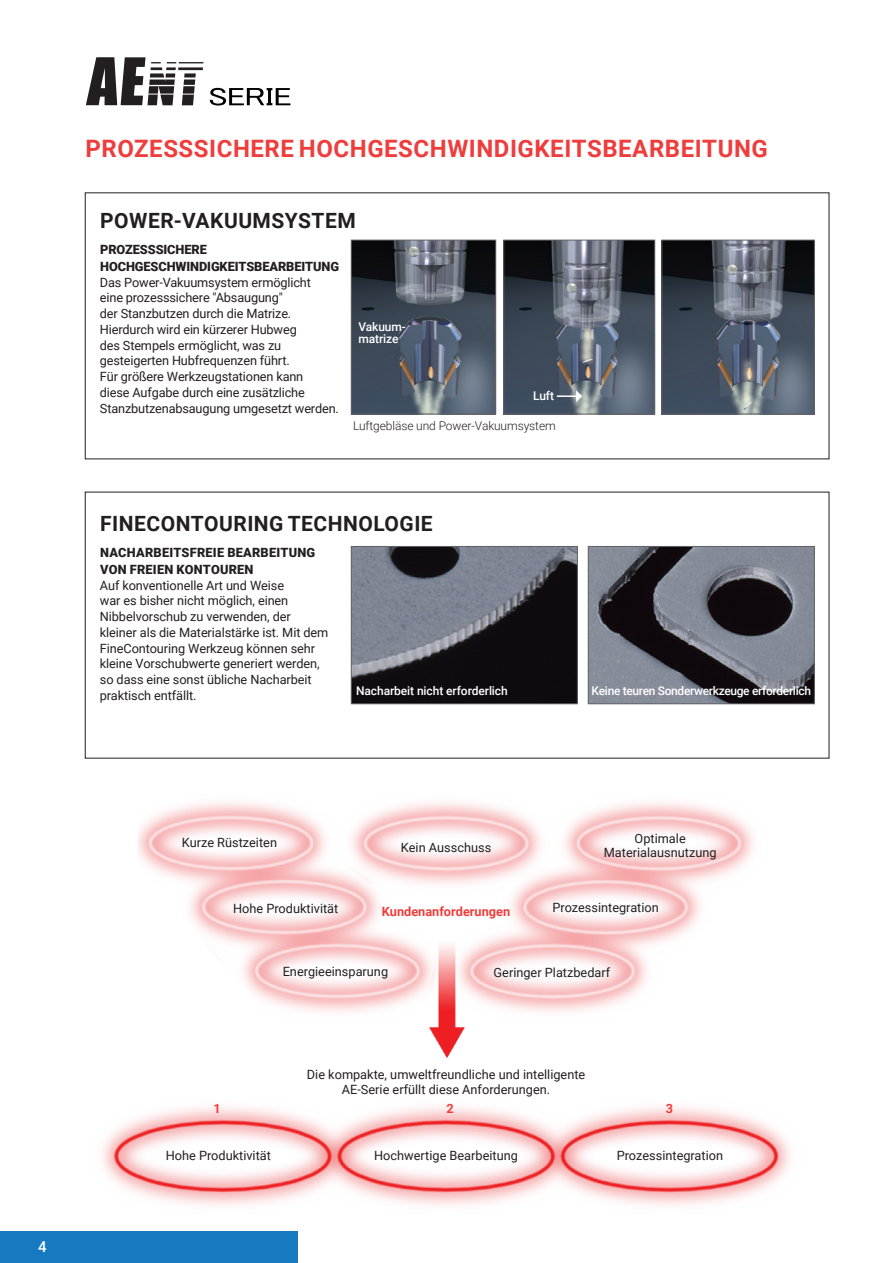
<style>
.page{position:relative;width:893px;height:1263px;background:#fff}
.page>*{position:absolute;margin:0;border:0;box-sizing:border-box;transform-origin:0 0}
.t1{font:700 24px "Roboto";letter-spacing:.02em;color:#ee3d3c}
.t2{font:700 21px "Roboto";letter-spacing:.025em;color:#231f20}
.t3{font:500 15px "Roboto";color:#fff}
.t4{font:12.75px/15.8px "Roboto";letter-spacing:-.01em;color:#231f20}
.t5{font:900 12.75px/16.5px "Roboto";letter-spacing:-.005em;color:#231f20}
.t6{font:900 12.75px/16.5px "Roboto";letter-spacing:.02em;color:#231f20}
.t7{font:700 12.75px "Roboto";color:#ee3d3c}
.t8{font:500 12px/12px "Roboto";letter-spacing:-.01em;color:#fff}
.t9{font:500 12px "Roboto";letter-spacing:-.03em;color:#fff}
.t10{font:300 12px "Roboto";letter-spacing:-.005em;color:#231f20}
</style>
<div class="page">
<div style="left:0;top:1231px;width:298px;height:32px;background:#177ac0"></div>
<img style="left:353px;top:242px;width:141px;height:170px">
<div style="left:351px;top:240px;width:145px;height:174px;border:1px solid #636366"></div>
<img style="left:505px;top:242px;width:148px;height:170px">
<div style="left:503px;top:240px;width:152px;height:174px;border:1px solid #636366"></div>
<img style="left:663px;top:242px;width:150px;height:170px">
<div style="left:661px;top:240px;width:154px;height:174px;border:1px solid #636366"></div>
<img style="left:353px;top:548px;width:223px;height:154px">
<div style="left:351px;top:546px;width:227px;height:158px;border:1px solid #636366"></div>
<img style="left:590px;top:548px;width:223px;height:154px">
<div style="left:588px;top:546px;width:227px;height:158px;border:1px solid #636366"></div>
<img style="left:102px;top:802px;width:688px;height:403px">
<hr style="left:557px;top:395px;width:20px;height:2px;background:#fff">
<svg style="left:576px;top:390px;width:6px;height:12px"></svg>
<svg style="left:86px;top:57px;width:117px;height:48px"></svg>
<svg style="left:210px;top:88px;width:80px;height:18px"></svg>
<p class="t1" style="left:85px;top:132px;width:684px">PROZESSSICHERE HOCHGESCHWINDIGKEITSBEARBEITUNG</p>
<p class="t2" style="left:100px;top:206px;width:257px">POWER-VAKUUMSYSTEM</p>
<p class="t5" style="left:100px;top:241px;width:240px">PROZESSSICHERE<br>HOCHGESCHWINDIGKEITSBEARBEITUNG</p>
<p class="t4" style="left:100px;top:274px;width:241px">Das Power-Vakuumsystem ermöglicht<br>eine prozesssichere "Absaugung"<br>der Stanzbutzen durch die Matrize.<br>Hierdurch wird ein kürzerer Hubweg<br>des Stempels ermöglicht, was zu gesteigerten Hubfrequenzen führt.<br>Für größere Werkzeugstationen kann<br>diese Aufgabe durch eine zusätzliche Stanzbutzenabsaugung umgesetzt werden.</p>
<p class="t8" style="left:358px;top:321px;width:49px">Vakuum&shy;matrize</p>
<p class="t8" style="left:533px;top:389px;width:23px">Luft</p>
<p class="t10" style="left:353px;top:417px;width:204px">Luftgebläse und Power-Vakuumsystem</p>
<p class="t2" style="left:100px;top:508px;width:334px">FINECONTOURING TECHNOLOGIE</p>
<p class="t6" style="left:100px;top:544px;width:217px">NACHARBEITSFREIE BEARBEITUNG<br>VON FREIEN KONTOUREN</p>
<p class="t4" style="left:100px;top:577px;width:230px">Auf konventionelle Art und Weise<br>war es bisher nicht möglich, einen Nibbelvorschub zu verwenden, der kleiner als die Materialstärke ist. Mit dem FineContouring Werkzeug können sehr kleine Vorschubwerte generiert werden, so dass eine sonst übliche Nacharbeit praktisch entfällt.</p>
<p class="t8" style="left:356px;top:684px;width:153px">Nacharbeit nicht erforderlich</p>
<p class="t9" style="left:592px;top:682px;width:221px">Keine teuren Sonderwerkzeuge erforderlich</p>
<p class="t3" style="left:38px;top:1236px;width:10px">4</p>
<p class="t4" style="left:182px;top:834px;width:97px">Kurze Rüstzeiten</p>
<p class="t4" style="left:233px;top:900px;width:107px">Hohe Produktivität</p>
<p class="t4" style="left:401px;top:839px;width:92px">Kein Ausschuss</p>
<p class="t7" style="left:382px;top:902px;width:130px">Kundenanforderungen</p>
<p class="t4" style="left:604px;top:831px;width:114px;line-height:13.5px;text-align:center">Optimale<br>Materialausnutzung</p>
<p class="t4" style="left:552px;top:899px;width:108px">Prozessintegration</p>
<p class="t4" style="left:283px;top:963px;width:107px">Energieeinsparung</p>
<p class="t4" style="left:494px;top:964px;width:118px">Geringer Platzbedarf</p>
<p class="t4" style="left:307px;top:1066px;width:280px;line-height:15.3px;text-align:center">Die kompakte, umweltfreundliche und intelligente<br>AE-Serie erfüllt diese Anforderungen.</p>
<p class="t7" style="left:213px;top:1099px;width:9px">1</p>
<p class="t7" style="left:446px;top:1099px;width:9px">2</p>
<p class="t7" style="left:666px;top:1099px;width:9px">3</p>
<p class="t4" style="left:166px;top:1147px;width:107px">Hohe Produktivität</p>
<p class="t4" style="left:374px;top:1147px;width:145px">Hochwertige Bearbeitung</p>
<p class="t4" style="left:617px;top:1147px;width:108px">Prozessintegration</p>
</div>
